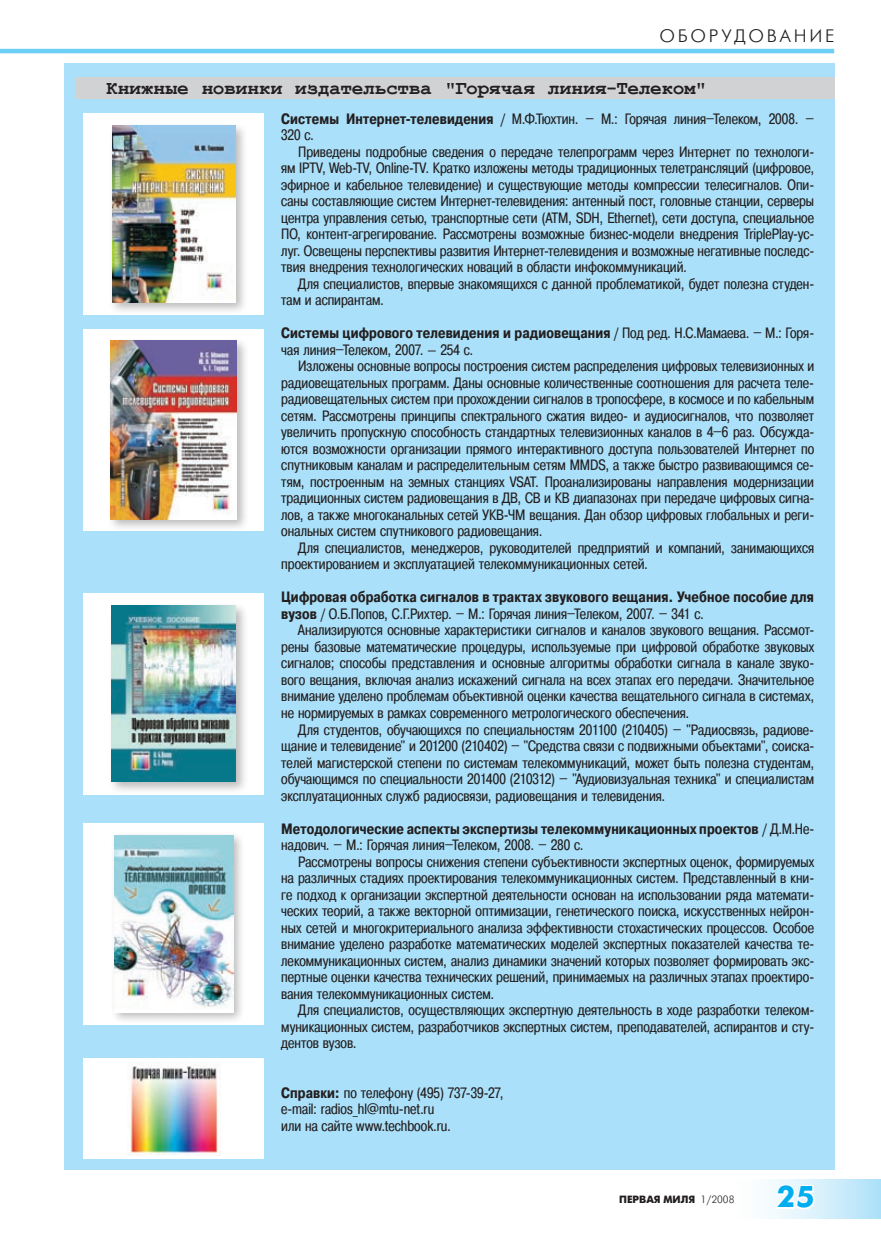
<style>
.page{position:relative;width:881px;height:1234px;background:#fff}
.page>*{position:absolute;margin:0;border:0;box-sizing:border-box;transform-origin:0 0}
.t1{font:700 30px "Futuris C";color:#00aeef}
.t2{font:700 19.5px "Courier New";letter-spacing:-.01em;color:#231f20}
.t3{font:18px "Futuris C";letter-spacing:.15em;color:#231f20}
.t4{font:15px/16.5px "Pragmatica Cond C";color:#231f20;text-align:justify}
.t5{font:700 15px/16.5px "Pragmatica Cond C";letter-spacing:.01em;color:#231f20}
.t6{font:700 10.5px "Futuris C";color:#231f20}
.s1{font-weight:700}
.s2{font-weight:400}
</style>
<div class="page">
<hr style="left:0;top:49px;width:833px;height:4px;background:#6bcff6">
<div style="left:726px;top:1178px;width:154px;height:40px;background:linear-gradient(to right,#fff,#b5e3f9)"></div>
<svg style="left:770px;top:1182px;width:45px;height:29px"></svg>
<div style="left:64px;top:64px;width:769px;height:1105px;background:#aae0f9"></div>
<div style="left:76px;top:77px;width:757px;height:22px;background:#d1d2d4"></div>
<div style="left:84px;top:113px;width:180px;height:201px;background:#fff"></div>
<div style="left:108px;top:122px;width:146px;height:192px;background:#231f20;opacity:.3"></div>
<img style="left:112px;top:126px;width:123px;height:176px">
<div style="left:84px;top:329px;width:180px;height:201px;background:#fff"></div>
<div style="left:107px;top:337px;width:149px;height:193px;background:#231f20;opacity:.3"></div>
<img style="left:111px;top:341px;width:126px;height:178px">
<div style="left:84px;top:593px;width:180px;height:201px;background:#fff"></div>
<div style="left:108px;top:602px;width:147px;height:192px;background:#231f20;opacity:.3"></div>
<img style="left:112px;top:606px;width:124px;height:175px">
<div style="left:84px;top:822px;width:180px;height:202px;background:#fff"></div>
<div style="left:110px;top:831px;width:141px;height:193px;background:#231f20;opacity:.3"></div>
<img style="left:114px;top:835px;width:119px;height:176px">
<div style="left:84px;top:1058px;width:180px;height:100px;background:#fff"></div>
<img style="left:128px;top:1062px;width:92px;height:92px">
<p class="t3" style="left:659px;top:27px;width:176px">оборудование</p>
<h2 class="t2" style="left:106px;top:76px;width:602px">Книжные новинки издательства "Горячая линия-Телеком"</h2>
<p class="t4" style="left:281px;top:110px;width:534px"><span class="s1">Системы Интернет-телевидения</span> / М.Ф.Тюхтин. – М.: Горячая линия–Телеком, 2008. –<br>320 с.</p>
<p class="t4" style="left:281px;top:143px;width:534px;text-indent:17px">Приведены подробные сведения о передаче телепрограмм через Интернет по технологи&shy;ям IPTV, Web-TV, Online-TV. Кратко изложены методы традиционных телетрансляций (цифровое, эфирное и кабельное телевидение) и существующие методы компрессии телесигналов. Опи&shy;саны составляющие систем Интернет-телевидения: антенный пост, головные станции, серверы центра управления сетью, транспортные сети (ATM, SDH, Ethernet), сети доступа, специальное ПО, контент-агрегирование. Рассмотрены возможные бизнес-модели внедрения TriplePlay-ус&shy;луг. Освещены перспективы развития Интернет-телевидения и возможные негативные последс&shy;твия внедрения технологических новаций в области инфокоммуникаций.</p>
<p class="t4" style="left:281px;top:275px;width:534px;text-indent:17px">Для специалистов, впервые знакомящихся с данной проблематикой, будет полезна студен&shy;там и аспирантам.</p>
<p class="t4" style="left:281px;top:325px;width:534px"><span class="s1">Системы цифрового телевидения и радиовещания</span> / Под ред. Н.С.Мамаева. – М.: Горя&shy;чая линия–Телеком, 2007. — 254 с.</p>
<p class="t4" style="left:281px;top:358px;width:534px;text-indent:17px">Изложены основные вопросы построения систем распределения цифровых телевизионных и радиовещательных программ. Даны основные количественные соотношения для расчета теле&shy;радиовещательных систем при прохождении сигналов в тропосфере, в космосе и по кабельным сетям. Рассмотрены принципы спектрального сжатия видео- и аудиосигналов, что позволяет увеличить пропускную способность стандартных телевизионных каналов в 4–6 раз. Обсужда&shy;ются возможности организации прямого интерактивного доступа пользователей Интернет по спутниковым каналам и распределительным сетям ММDS, а также быстро развивающимся се&shy;тям, построенным на земных станциях VSAT. Проанализированы направления модернизации традиционных систем радиовещания в ДВ, СВ и КВ диапазонах при передаче цифровых сигна&shy;лов, а также многоканальных сетей УКВ-ЧМ вещания. Дан обзор цифровых глобальных и реги&shy;ональных систем спутникового радиовещания.</p>
<p class="t4" style="left:281px;top:539px;width:534px;text-indent:17px">Для специалистов, менеджеров, руководителей предприятий и компаний, занимающихся проектированием и эксплуатацией телекоммуникационных сетей.</p>
<p class="t5" style="left:281px;top:589px;width:534px">Цифровая обработка сигналов в трактах звукового вещания. Учебное пособие для вузов <span class="s2">/ О.Б.Попов, С.Г.Рихтер. – М.: Горячая линия–Телеком, 2007. – 341 с.</span></p>
<p class="t4" style="left:281px;top:622px;width:534px;text-indent:17px">Анализируются основные характеристики сигналов и каналов звукового вещания. Рассмот&shy;рены базовые математические процедуры, используемые при цифровой обработке звуковых сигналов; способы представления и основные алгоритмы обработки сигнала в канале звуко&shy;вого вещания, включая анализ искажений сигнала на всех этапах его передачи. Значительное внимание уделено проблемам объективной оценки качества вещательного сигнала в системах, не нормируемых в рамках современного метрологического обеспечения.</p>
<p class="t4" style="left:281px;top:721px;width:534px;text-indent:17px">Для студентов, обучающихся по специальностям 201100 (210405) – "Радиосвязь, радиове&shy;щание и телевидение" и 201200 (210402) – "Средства связи с подвижными объектами", соиска&shy;телей магистерской степени по системам телекоммуникаций, может быть полезна студентам, обучающимся по специальности 201400 (210312) – "Аудиовизуальная техника" и специалистам эксплуатационных служб радиосвязи, радиовещания и телевидения.</p>
<p class="t5" style="left:281px;top:820px;width:532px">Методологические аспекты экспертизы телекоммуникационных проектов <span class="s2">/ Д.М.Не&shy;надович. – М.: Горячая линия–Телеком, 2008. – 280 с.</span></p>
<p class="t4" style="left:281px;top:853px;width:534px;text-indent:17px">Рассмотрены вопросы снижения степени субъективности экспертных оценок, формируемых на различных стадиях проектирования телекоммуникационных систем. Представленный в кни&shy;ге подход к организации экспертной деятельности основан на использовании ряда математи&shy;ческих теорий, а также векторной оптимизации, генетического поиска, искусственных нейрон&shy;ных сетей и многокритериального анализа эффективности стохастических процессов. Особое внимание уделено разработке математических моделей экспертных показателей качества те&shy;лекоммуникационных систем, анализ динамики значений которых позволяет формировать экс&shy;пертные оценки качества технических решений, принимаемых на различных этапах проектиро&shy;вания телекоммуникационных систем.</p>
<p class="t4" style="left:281px;top:1001px;width:534px;text-indent:17px">Для специалистов, осуществляющих экспертную деятельность в ходе разработки телеком&shy;муникационных систем, разработчиков экспертных систем, преподавателей, аспирантов и сту&shy;дентов вузов.</p>
<p class="t4" style="left:281px;top:1084px;width:224px;text-align:left"><span class="s1">Справки:</span> по телефону (495) 737-39-27, e-mail: radios_hl@mtu-net.ru<br>или на сайте www.techbook.ru.</p>
<p class="t6" style="left:619px;top:1192px;width:117px">ПЕРВАЯ МИЛЯ <span class="s2">1/2008</span></p>
<h1 class="t1" style="left:776px;top:1179px;width:39px">25</h1>
</div>
